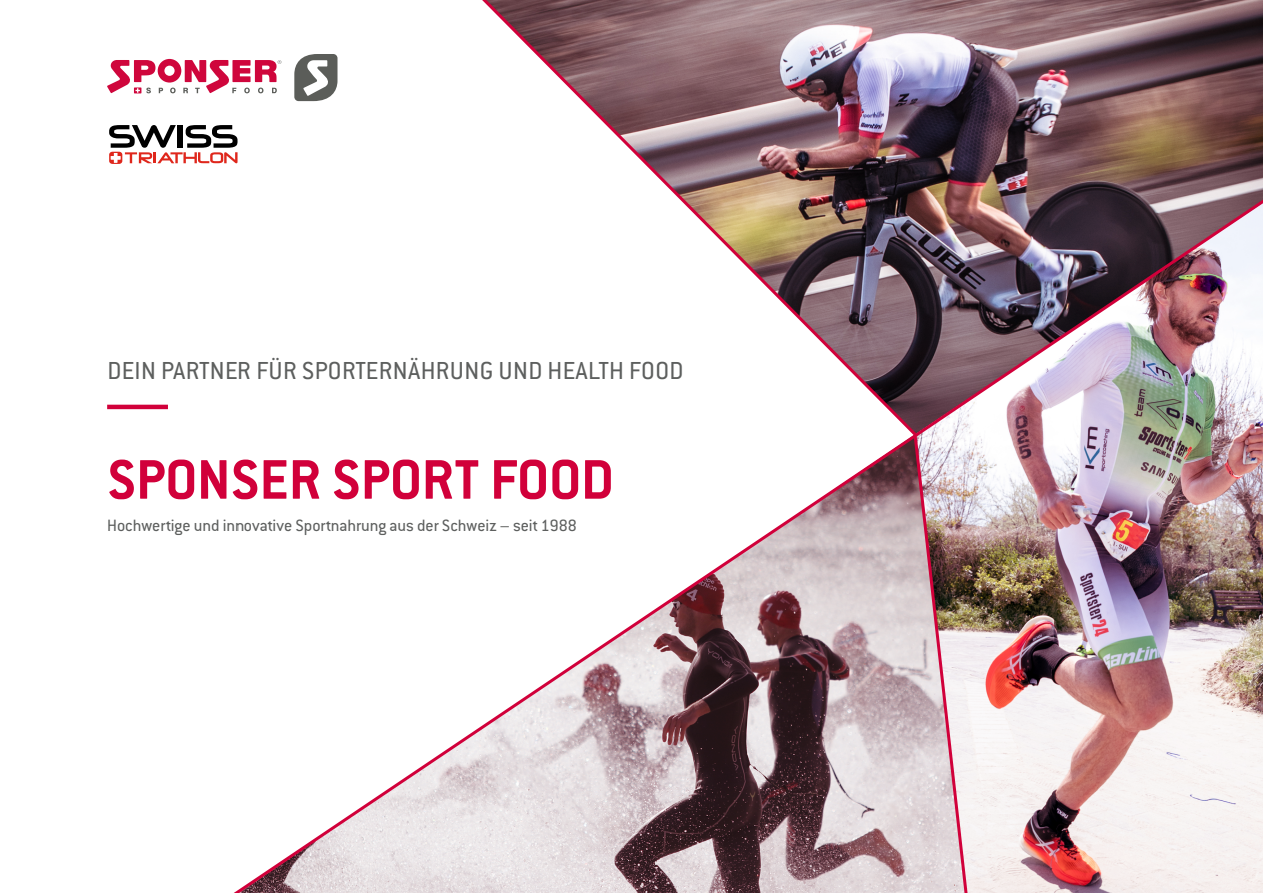
<style>
.page{position:relative;width:1263px;height:893px;background:#fff}
.page>*{position:absolute;margin:0;border:0;box-sizing:border-box;transform-origin:0 0}
.t1{font:700 61.2px "Conduit ITC";color:#d1003a}
.t2{font:27px "Conduit ITC";letter-spacing:.015em;color:#5d5f5e}
.t3{font:18px "Conduit ITC";color:#5d5f5e}
</style>
<div class="page">
<hr style="left:107px;top:405px;width:61px;height:4px;background:#d1003a">
<svg style="left:107px;top:59px;width:132px;height:34px"></svg>
<svg style="left:109px;top:125px;width:129px;height:39px"></svg>
<svg style="left:239px;top:0;width:1024px;height:192px"></svg>
<img style="left:234px;top:192px;width:1029px;height:701px">
<img style="left:466px;top:0;width:454px;height:440px">
<img style="left:912px;top:432px;width:58px;height:461px">
<h2 class="t2" style="left:107px;top:354px;width:578px">DEIN PARTNER FÜR SPORTERNÄHRUNG UND HEALTH FOOD</h2>
<h1 class="t1" style="left:107px;top:443px;width:508px">SPONSER SPORT FOOD</h1>
<p class="t3" style="left:107px;top:515px;width:471px">Hochwertige und innovative Sportnahrung aus der Schweiz – seit 1988</p>
</div>
